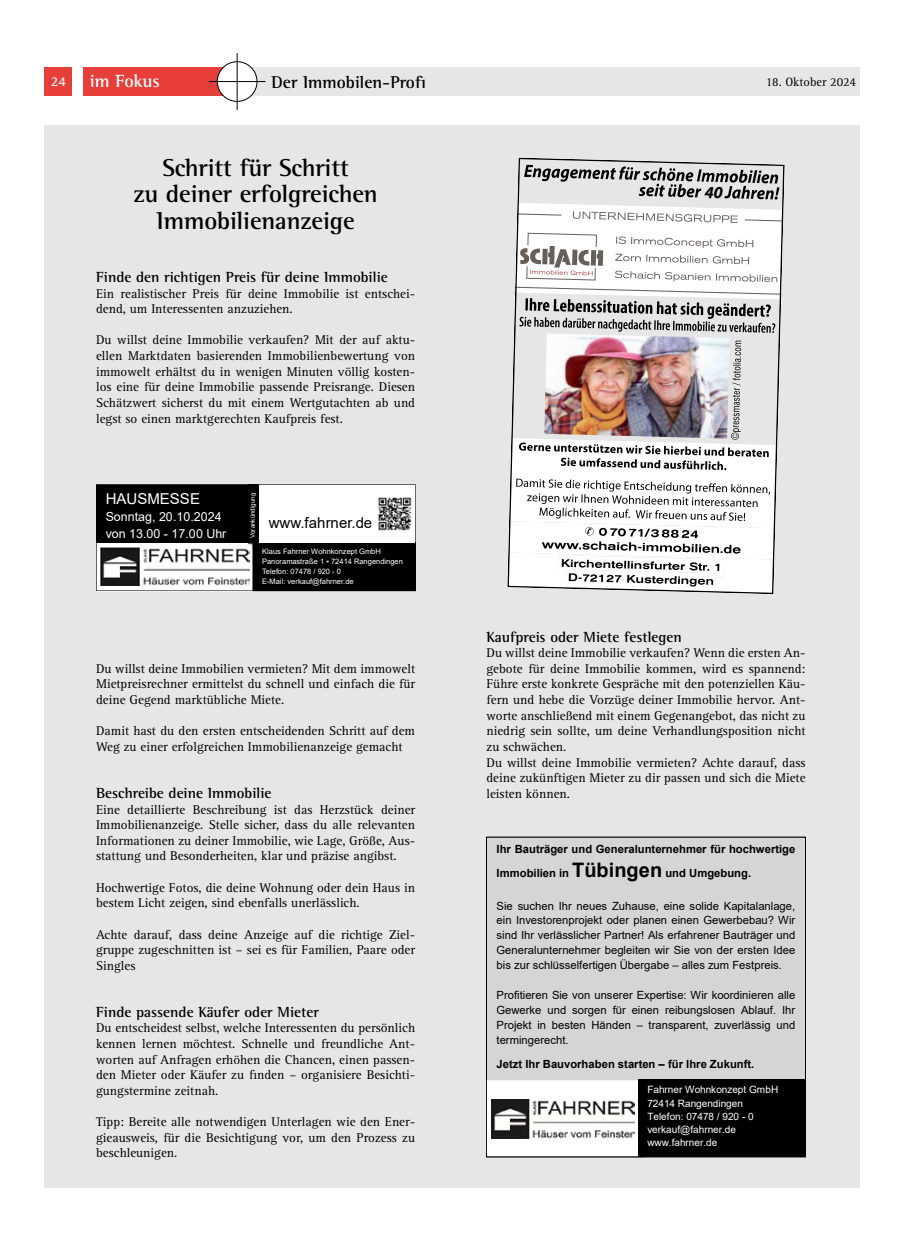
<style>
.page{position:relative;width:904px;height:1241px;background:#fff}
.page>*{position:absolute;margin:0;border:0;box-sizing:border-box;transform-origin:0 0}
.t1{font:700 25px/26.2px "Rotis Semi Serif Std";letter-spacing:-.005em;color:#000;text-align:center}
.t2{font:700 18.12px "Rotis Semi Serif Std";color:#fff}
.t3{font:700 17.5px "Rotis Semi Serif Std";color:#000}
.t4{font:700 15px "Rotis Semi Serif Std";color:#000}
.t5{font:15px "Arial";letter-spacing:.005em;color:#000}
.t6{font:15px "Arial";letter-spacing:.005em;color:#fff}
.t7{font:700 13.75px "Rotis Semi Serif Std";color:#fff}
.t8{font:13.12px/15.6px "Rotis Serif Std";color:#000;text-align:justify}
.t9{font:12.5px/16.5px "Arial";color:#fff}
.t10{font:12.5px "Rotis Serif Std";color:#000}
.t11{font:11.25px/14.9px "Arial";letter-spacing:.005em;color:#000;text-align:justify}
.t12{font:700 11.25px/23.2px "Arial";letter-spacing:.005em;color:#000}
.t13{font:10px/13.2px "Arial";letter-spacing:-.005em;color:#fff}
.t14{font:7.5px/9.9px "Arial";letter-spacing:.005em;color:#fff}
.t15{font:6.25px "Arial";letter-spacing:-.01em;color:#fff}
.s1{font-size:20px}
</style>
<div class="page">
<div style="left:44px;top:125px;width:815px;height:1062px;background:#e7e6e6"></div>
<div style="left:235px;top:67px;width:624px;height:29px;background:#e7e6e6"></div>
<div style="left:44px;top:67px;width:194px;height:29px;background:#e63f39"></div>
<div style="left:73px;top:64px;width:10px;height:35px;background:#fff"></div>
<div style="left:217px;top:62px;width:40px;height:39px;background:#fff;border-radius:50%"></div>
<div style="left:217px;top:61px;width:40px;height:41px;border:1px solid #000;border-radius:50%"></div>
<hr style="left:209px;top:81px;width:56px;height:1px;background:#000">
<hr style="left:237px;top:53px;width:1px;height:57px;background:#000">
<svg style="left:96px;top:484px;width:320px;height:107px;background:#191919"></svg>
<img style="left:100px;top:547px;width:149px;height:38px">
<div style="left:259px;top:485px;width:156px;height:57px;background:#fff"></div>
<img style="left:378px;top:497px;width:34px;height:34px">
<img style="left:248px;top:484px;width:10px;height:63px">
<svg style="left:486px;top:1078px;width:152px;height:78px;background:#f6f5f5"></svg>
<div style="left:487px;top:838px;width:317px;height:240px;background:#d5d5d5"></div>
<div style="left:638px;top:1078px;width:167px;height:78px;background:#000"></div>
<img style="left:491px;top:1099px;width:143px;height:38px">
<svg style="left:507px;top:165px;width:276px;height:429px"></svg>
<p class="t7" style="left:51px;top:73px;width:17px">24</p>
<h2 class="t2" style="left:90px;top:70px;width:71px">im Fokus</h2>
<h3 class="t3" style="left:271px;top:71px;width:156px">Der Immobilen-Profi</h3>
<p class="t10" style="left:765px;top:75px;width:92px">18. Oktober 2024</p>
<h1 class="t1" style="left:133px;top:154px;width:246px">Schritt für Schritt<br>zu deiner erfolgreichen<br>Immobilienanzeige</h1>
<p class="t4" style="left:96px;top:268px;width:293px">Finde den richtigen Preis für deine Immobilie</p>
<p class="t8" style="left:96px;top:286px;width:320px">Ein realistischer Preis für deine Immobilie ist entschei&shy;dend, um Interessenten anzuziehen.</p>
<p class="t8" style="left:96px;top:332px;width:320px">Du willst deine Immobilie verkaufen? Mit der auf aktu&shy;ellen Marktdaten basierenden Immobilienbewertung von immowelt erhältst du in wenigen Minuten völlig kosten&shy;los eine für deine Immobilie passende Preisrange. Diesen Schätzwert sicherst du mit einem Wertgutachten ab und legst so einen marktgerechten Kaufpreis fest.</p>
<p class="t6" style="left:106px;top:488px;width:96px">HAUSMESSE</p>
<p class="t9" style="left:106px;top:508px;width:122px">Sonntag, 20.10.2024 von 13.00 - 17.00 Uhr</p>
<p class="t15" style="left:248px;top:538px;width:47px;rotate:-90deg">Vorankündigung</p>
<p class="t5" style="left:269px;top:513px;width:105px">www.fahrner.de</p>
<p class="t14" style="left:262px;top:546px;width:142px">Klaus Fahrner Wohnkonzept GmbH<br>Panoramastraße 1 ▪ 72414 Rangendingen<br>Telefon: 07478 / 920 - 0<br>E-Mail: verkauf@fahrner.de</p>
<p class="t8" style="left:96px;top:661px;width:320px">Du willst deine Immobilien vermieten? Mit dem immowelt Mietpreisrechner ermittelst du schnell und einfach die für deine Gegend marktübliche Miete.</p>
<p class="t8" style="left:96px;top:723px;width:320px">Damit hast du den ersten entscheidenden Schritt auf dem<br>Weg zu einer erfolgreichen Immobilienanzeige gemacht</p>
<p class="t4" style="left:96px;top:783px;width:177px">Beschreibe deine Immobilie</p>
<p class="t8" style="left:96px;top:801px;width:320px">Eine detaillierte Beschreibung ist das Herzstück deiner Immobilienanzeige. Stelle sicher, dass du alle relevanten Informationen zu deiner Immobilie, wie Lage, Größe, Aus&shy;stattung und Besonderheiten, klar und präzise angibst.</p>
<p class="t8" style="left:96px;top:879px;width:320px">Hochwertige Fotos, die deine Wohnung oder dein Haus in bestem Licht zeigen, sind ebenfalls unerlässlich.</p>
<p class="t8" style="left:96px;top:926px;width:320px">Achte darauf, dass deine Anzeige auf die richtige Ziel&shy;gruppe zugeschnitten ist – sei es für Familien, Paare oder Singles</p>
<p class="t4" style="left:96px;top:1002px;width:224px">Finde passende Käufer oder Mieter</p>
<p class="t8" style="left:96px;top:1020px;width:320px">Du entscheidest selbst, welche Interessenten du persönlich kennen lernen möchtest. Schnelle und freundliche Ant&shy;worten auf Anfragen erhöhen die Chancen, einen passen&shy;den Mieter oder Käufer zu finden – organisiere Besichti&shy;gungstermine zeitnah.</p>
<p class="t8" style="left:96px;top:1114px;width:320px">Tipp: Bereite alle notwendigen Unterlagen wie den Ener&shy;gieausweis, für die Besichtigung vor, um den Prozess zu beschleunigen.</p>
<p class="t4" style="left:486px;top:627px;width:197px">Kaufpreis oder Miete festlegen</p>
<p class="t8" style="left:486px;top:645px;width:320px;text-align:left">Du willst deine Immobilie verkaufen? Wenn die ersten An&shy;gebote für deine Immobilie kommen, wird es spannend:<br>Führe erste konkrete Gespräche mit den potenziellen Käu&shy;fern und hebe die Vorzüge deiner Immobilie hervor. Ant&shy;worte anschließend mit einem Gegenangebot, das nicht zu niedrig sein sollte, um deine Verhandlungsposition nicht zu schwächen.<br>Du willst deine Immobilie vermieten? Achte darauf, dass deine zukünftigen Mieter zu dir passen und sich die Miete leisten können.</p>
<p class="t12" style="left:496px;top:837px;width:300px">Ihr Bauträger und Generalunternehmer für hochwertige<br>Immobilien in <span class="s1">Tübingen</span> und Umgebung.</p>
<p class="t11" style="left:496px;top:897px;width:300px">Sie suchen Ihr neues Zuhause, eine solide Kapitalanlage, ein Investorenprojekt oder planen einen Gewerbebau? Wir sind Ihr verlässlicher Partner! Als erfahrener Bauträger und Generalunternehmer begleiten wir Sie von der ersten Idee bis zur schlüsselfertigen Übergabe – alles zum Festpreis.</p>
<p class="t11" style="left:496px;top:987px;width:300px">Profitieren Sie von unserer Expertise: Wir koordinieren alle Gewerke und sorgen für einen reibungslosen Ablauf. Ihr Projekt in besten Händen – transparent, zuverlässig und termingerecht.</p>
<p class="t12" style="left:496px;top:1052px;width:259px">Jetzt Ihr Bauvorhaben starten – für Ihre Zukunft.</p>
<p class="t13" style="left:647px;top:1082px;width:132px">Fahrner Wohnkonzept GmbH<br>72414 Rangendingen<br>Telefon: 07478 / 920 - 0 verkauf@fahrner.de www.fahrner.de</p>
</div>
